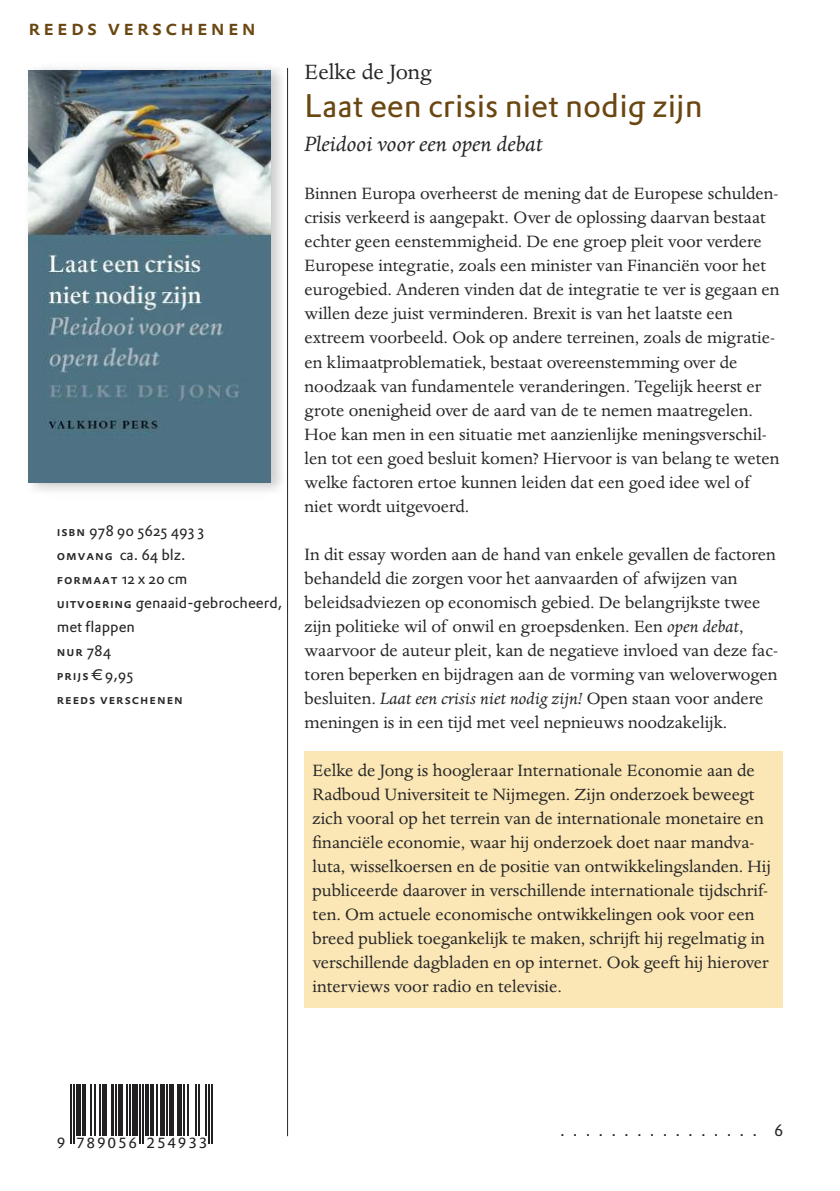
<style>
.page{position:relative;width:840px;height:1191px;background:#fff}
.page>*{position:absolute;margin:0;border:0;box-sizing:border-box;transform-origin:0 0}
.t1{font:32px "DTL Prokyon ST";color:#6a4611}
.t2{font:italic 24px "Dante MT Std";color:#272526}
.t3{font:24px "Dante MT Std";color:#272526}
.t4{font:500 21px "DTL Prokyon T Caps";letter-spacing:.15em;color:#6a4611}
.t5{font:19px/24px "Dante MT Std";color:#272526}
.t6{font:16px "DTL Prokyon ST";color:#272526}
.t7{font:15px/24px "DTL Prokyon ST";color:#272526}
.t8{font:14.4px "DTL Prokyon T";letter-spacing:.12em;color:#222021}
.t9{font:500 13px/24px "DTL Prokyon T Caps";letter-spacing:.075em;color:#272526}
.s1{font-family:"DTL Prokyon T Caps";font-weight:500;font-size:13px}
.s2{font-family:"DTL Prokyon ST";font-weight:400;font-size:15px}
.s3{font-style:italic}
</style>
<div class="page">
<img style="left:28px;top:67px;width:261px;height:438px">
<img style="left:28px;top:71px;width:242px;height:411px">
<hr style="left:287px;top:68px;width:1px;height:1068px;background:#272526">
<hr style="left:71px;top:1084px;width:1px;height:59px;background:#222021">
<hr style="left:74px;top:1084px;width:1px;height:59px;background:#222021">
<hr style="left:77px;top:1084px;width:4px;height:52px;background:#222021">
<hr style="left:82px;top:1084px;width:4px;height:52px;background:#222021">
<hr style="left:90px;top:1084px;width:2px;height:52px;background:#222021">
<hr style="left:95px;top:1084px;width:1px;height:52px;background:#222021">
<hr style="left:99px;top:1084px;width:2px;height:52px;background:#222021">
<div style="left:102px;top:1084px;width:5px;height:52px;background:#222021"></div>
<hr style="left:111px;top:1084px;width:3px;height:52px;background:#222021">
<hr style="left:116px;top:1084px;width:1px;height:52px;background:#222021">
<hr style="left:119px;top:1084px;width:4px;height:52px;background:#222021">
<hr style="left:126px;top:1084px;width:2px;height:52px;background:#222021">
<hr style="left:129px;top:1084px;width:2px;height:52px;background:#222021">
<div style="left:132px;top:1084px;width:6px;height:52px;background:#222021"></div>
<hr style="left:139px;top:1084px;width:2px;height:59px;background:#222021">
<hr style="left:142px;top:1084px;width:2px;height:59px;background:#222021">
<hr style="left:145px;top:1084px;width:4px;height:52px;background:#222021">
<hr style="left:150px;top:1084px;width:3px;height:52px;background:#222021">
<hr style="left:156px;top:1084px;width:1px;height:52px;background:#222021">
<div style="left:160px;top:1084px;width:5px;height:52px;background:#222021"></div>
<hr style="left:166px;top:1084px;width:2px;height:52px;background:#222021">
<div style="left:169px;top:1084px;width:5px;height:52px;background:#222021"></div>
<hr style="left:177px;top:1084px;width:4px;height:52px;background:#222021">
<hr style="left:183px;top:1084px;width:1px;height:52px;background:#222021">
<hr style="left:187px;top:1084px;width:2px;height:52px;background:#222021">
<hr style="left:195px;top:1084px;width:1px;height:52px;background:#222021">
<hr style="left:198px;top:1084px;width:1px;height:52px;background:#222021">
<hr style="left:205px;top:1084px;width:2px;height:52px;background:#222021">
<hr style="left:208px;top:1084px;width:2px;height:59px;background:#222021">
<hr style="left:211px;top:1084px;width:2px;height:59px;background:#222021">
<div style="left:304px;top:751px;width:478px;height:257px;background:#fae7b5"></div>
<p class="t4" style="left:28px;top:16px;width:229px">reeds verschenen</p>
<p class="t7" style="left:57px;top:518px;width:149px"><span class="s1">isbn</span> 978 90 5625 493 3 <span class="s1">omvang</span> ca. 64 blz.</p>
<p class="t9" style="left:57px;top:567px;width:132px">formaat <span class="s2">12 x 20 cm</span></p>
<p class="t7" style="left:57px;top:590px;width:227px"><span class="s1">uitvoering</span> genaaid-gebrocheerd, met flappen</p>
<p class="t9" style="left:57px;top:639px;width:128px">nur <span class="s2">784<br></span>prijs <span class="s2">€ 9,95<br></span>reeds verschenen</p>
<p class="t3" style="left:304px;top:63px;width:128px">Eelke de Jong</p>
<h1 class="t1" style="left:304px;top:88px;width:399px">Laat een crisis niet nodig zijn</h1>
<p class="t2" style="left:304px;top:136px;width:240px">Pleidooi voor een open debat</p>
<p class="t5" style="left:304px;top:183px;width:476px">Binnen Europa overheerst de mening dat de Europese schulden&shy;crisis verkeerd is aangepakt. Over de oplossing daarvan bestaat echter geen eenstemmigheid. De ene groep pleit voor verdere Europese integratie, zoals een minister van Financiën voor het eurogebied. Anderen vinden dat de integratie te ver is gegaan en willen deze juist verminderen. Brexit is van het laatste een extreem voorbeeld. Ook op andere terreinen, zoals de migratie&shy;en klimaatproblematiek, bestaat overeenstemming over de noodzaak van fundamentele veranderingen. Tegelijk heerst er grote onenigheid over de aard van de te nemen maatregelen.<br>Hoe kan men in een situatie met aanzienlijke meningsverschil&shy;len tot een goed besluit komen? Hiervoor is van belang te weten welke factoren ertoe kunnen leiden dat een goed idee wel of niet wordt uitgevoerd.</p>
<p class="t5" style="left:304px;top:543px;width:474px">In dit essay worden aan de hand van enkele gevallen de factoren behandeld die zorgen voor het aanvaarden of afwijzen van beleidsadviezen op economisch gebied. De belangrijkste twee zijn politieke wil of onwil en groepsdenken. Een <span class="s3">open debat</span>, waarvoor de auteur pleit, kan de negatieve invloed van deze fac&shy;toren beperken en bijdragen aan de vorming van weloverwogen besluiten. <span class="s3">Laat een crisis niet nodig zijn!</span> Open staan voor andere meningen is in een tijd met veel nepnieuws noodzakelijk.</p>
<p class="t5" style="left:312px;top:759px;width:459px">Eelke de Jong is hoogleraar Internationale Economie aan de Radboud Universiteit te Nijmegen. Zijn onderzoek beweegt zich vooral op het terrein van de internationale monetaire en financiële economie, waar hij onderzoek doet naar mandva&shy;luta, wisselkoersen en de positie van ontwikkelingslanden. Hij publiceerde daarover in verschillende internationale tijdschrif&shy;ten. Om actuele economische ontwikkelingen ook voor een breed publiek toegankelijk te maken, schrijft hij regelmatig in verschillende dagbladen en op internet. Ook geeft hij hierover interviews voor radio en televisie.</p>
<p class="t8" style="left:57px;top:1134px;width:152px">9 789056 254933</p>
<p class="t6" style="left:560px;top:1120px;width:224px">................ 6</p>
</div>
